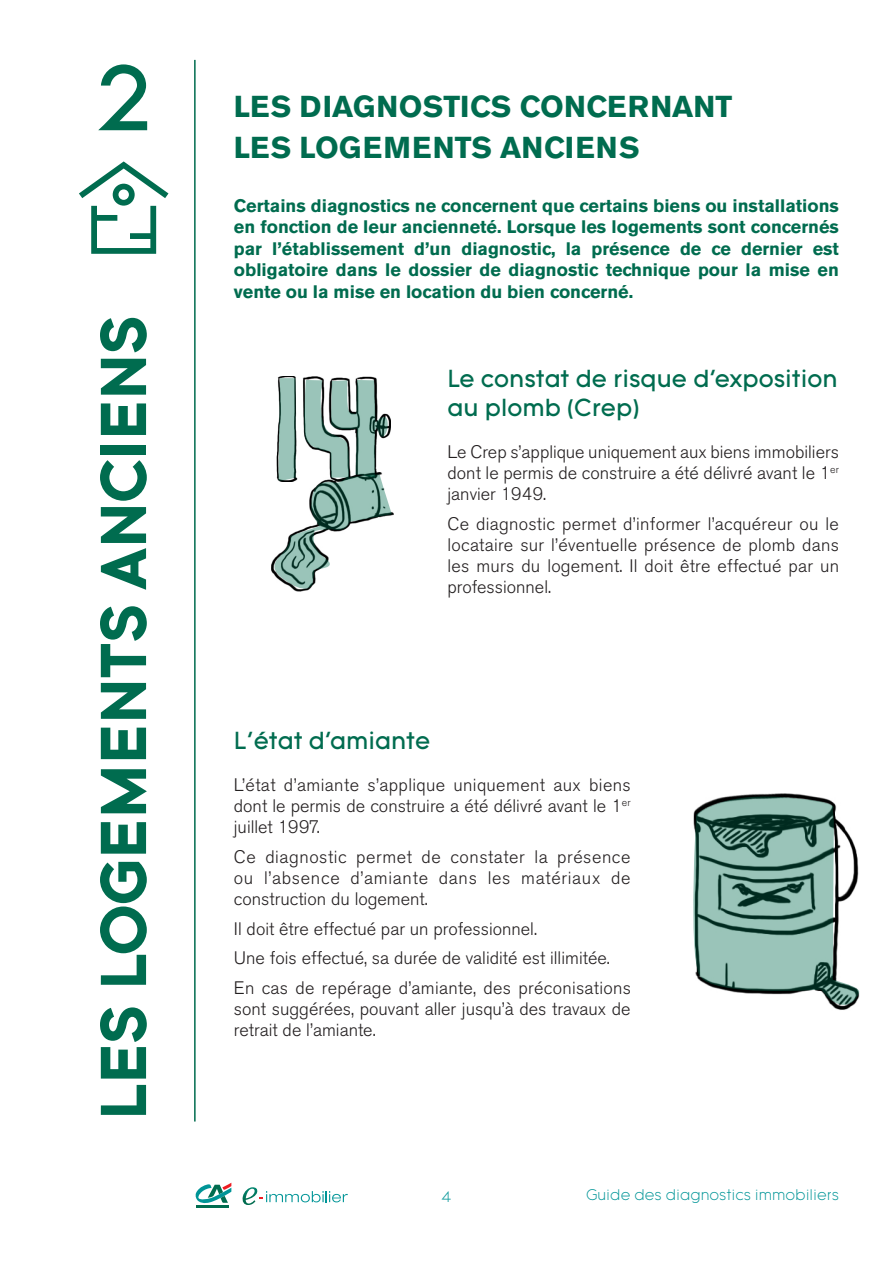
<style>
.page{position:relative;width:893px;height:1263px;background:#fff}
.page>*{position:absolute;margin:0;border:0;box-sizing:border-box;transform-origin:0 0}
.t1{font:90px "Tomica";color:#006c4f}
.ecxmsonormal{font:700 63px "Tomica";color:#006c4f}
.t2{font:700 30px/40.5px "Akzidenz Grotesk BE";color:#006c4f}
.Style_de_paragraphe{font:24px/28.8px "Tomica";color:#006c4f}
.Style_de_paragraphe-2{font:300 18px/21px "Akzidenz Grotesk BE";color:#231f20;text-align:justify}
.ecxmsonormal-2{font:700 18px/21.6px "Akzidenz Grotesk BE";color:#006c4f;text-align:justify}
.t3{font:300 15px "Tomica";color:#009597}
</style>
<div class="page">
<svg style="left:242px;top:1187px;width:106px;height:18px"></svg>
<hr style="left:196px;top:1205px;width:33px;height:3px;background:#006c4f">
<svg style="left:196px;top:1183px;width:35px;height:21px"></svg>
<hr style="left:194px;top:60px;width:2px;height:1061px;background:#006c4f">
<svg style="left:79px;top:161px;width:89px;height:93px"></svg>
<svg style="left:273px;top:378px;width:119px;height:212px"></svg>
<svg style="left:693px;top:795px;width:166px;height:211px"></svg>
<p class="t1" style="left:95px;top:41px;width:59px">2</p>
<p class="ecxmsonormal" style="left:83px;top:1119px;width:805px;rotate:-90deg">LES LOGEMENTS ANCIENS</p>
<p class="t2" style="left:234px;top:87px;width:500px">LES DIAGNOSTICS CONCERNANT<br>LES LOGEMENTS ANCIENS</p>
<p class="ecxmsonormal-2" style="left:234px;top:195px;width:607px">Certains diagnostics ne concernent que certains biens ou installations en fonction de leur ancienneté. Lorsque les logements sont concernés par l’établissement d’un diagnostic, la présence de ce dernier est obligatoire dans le dossier de diagnostic technique pour la mise en vente ou la mise en location du bien concerné.</p>
<p class="Style_de_paragraphe" style="left:448px;top:365px;width:391px">Le constat de risque d’exposition au plomb (Crep)</p>
<p class="Style_de_paragraphe-2" style="left:448px;top:442px;width:393px">Le Crep s’applique uniquement aux biens immobiliers dont le permis de construire a été délivré avant le 1<sup>er </sup>janvier 1949.</p>
<p class="Style_de_paragraphe-2" style="left:448px;top:513px;width:393px">Ce diagnostic permet d’informer l’acquéreur ou le locataire sur l’éventuelle présence de plomb dans les murs du logement. Il doit être effectué par un professionnel.</p>
<p class="Style_de_paragraphe" style="left:234px;top:728px;width:198px">L’état d’amiante</p>
<p class="Style_de_paragraphe-2" style="left:234px;top:775px;width:398px">L’état d’amiante s’applique uniquement aux biens dont le permis de construire a été délivré avant le 1<sup>er </sup>juillet 1997.</p>
<p class="Style_de_paragraphe-2" style="left:234px;top:847px;width:398px">Ce diagnostic permet de constater la présence ou l’absence d’amiante dans les matériaux de construction du logement.</p>
<p class="Style_de_paragraphe-2" style="left:234px;top:918px;width:305px">Il doit être effectué par un professionnel.</p>
<p class="Style_de_paragraphe-2" style="left:234px;top:948px;width:377px">Une fois effectué, sa durée de validité est illimitée.</p>
<p class="Style_de_paragraphe-2" style="left:234px;top:977px;width:399px">En cas de repérage d’amiante, des préconisations sont suggérées, pouvant aller jusqu’à des travaux de retrait de l’amiante.</p>
<p class="t3" style="left:441px;top:1187px;width:11px">4</p>
<p class="t3" style="left:586px;top:1185px;width:254px">Guide des diagnostics immobiliers</p>
</div>
